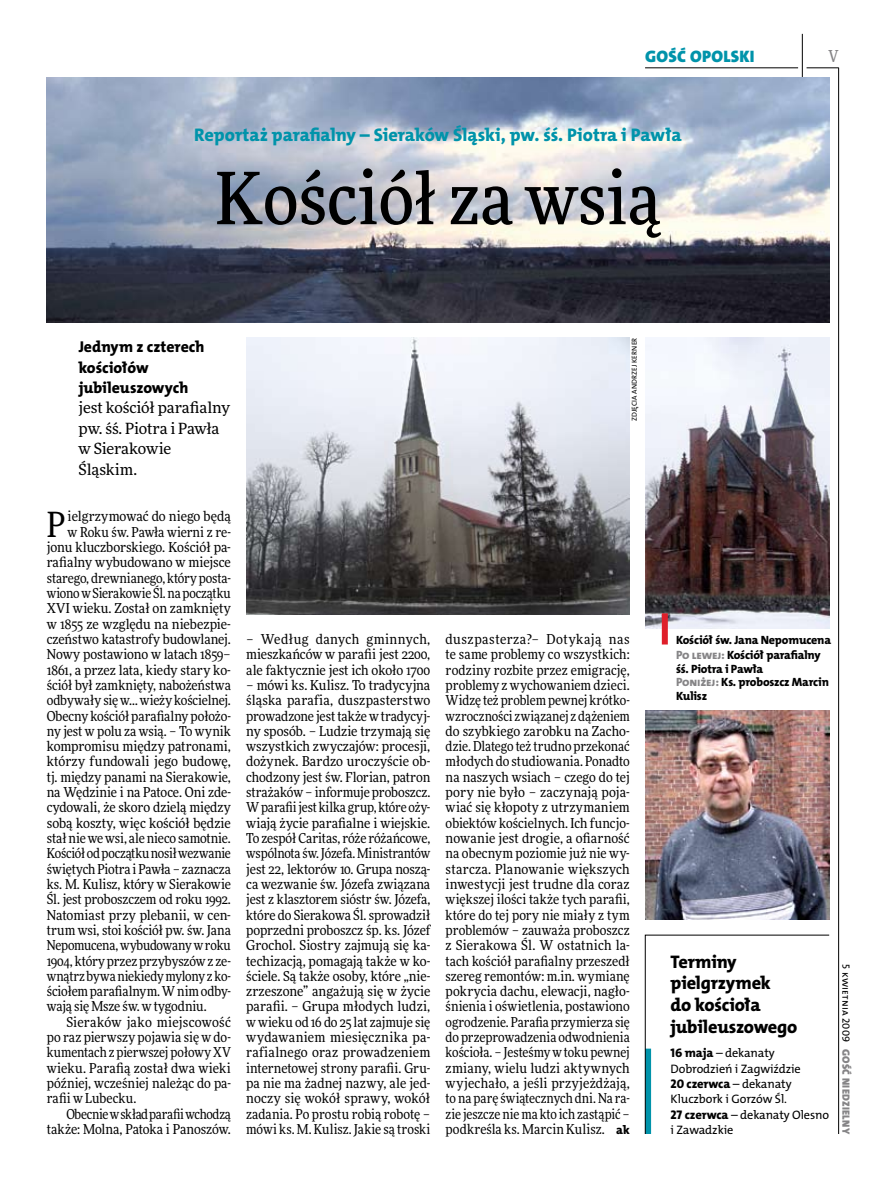
<style>
.page{position:relative;width:893px;height:1191px;background:#fff}
.page>*{position:absolute;margin:0;border:0;box-sizing:border-box;transform-origin:0 0}
.t1{font:500 72px "Freeday Narrow";color:#000}
.t2{font:34.8px "Freeday Narrow News";color:#000}
.t3{font:18.3px "The Mix HP8 Ex Bld";letter-spacing:-.01em;color:#0093aa}
.t4{font:18.3px/21.6px "The Mix HP8 Ex Bld";letter-spacing:-.01em;color:#000}
.t5{font:16.65px "The Mix HP9 Blk";letter-spacing:.02em;color:#0093aa}
.t6{font:500 16.5px "Freeday Narrow";color:#858486;scale:.9 1}
.t7{font:15.75px/20.4px "The Mix HP8 Ex Bld";letter-spacing:-.005em;color:#000}
.t8{font:15.45px/20.4px "Freeday News";letter-spacing:-.01em;color:#000}
.t9{font:13.65px/15.3px "Freeday Narrow News";letter-spacing:-.005em;color:#000;text-align:justify}
.t10{font:13.65px "Freeday Narrow News";letter-spacing:.015em;color:#000}
.t11{font:12.6px "The Mix HP8 Ex Bld";color:#000}
.t12{font:12.3px/15.3px "The Mix HP5 Plain";letter-spacing:-.01em;color:#000}
.t13{font:12px/13.5px "The Mix HP8 Ex Bld";letter-spacing:-.015em;color:#000}
.t14{font:10.5px "The Mix HP9 Blk";letter-spacing:.025em;color:#858486}
.t15{font:10.5px "The Mix HP5 Plain";letter-spacing:.02em;color:#000}
.t16{font:7.2px "The Mix HP5 Plain";letter-spacing:.015em;color:#000}
.s1{font-family:"The Mix HP8 Ex Bld";font-size:12.3px}
.s2{color:#858486}
.s3{font-family:"The Mix HP8 Ex Bld";font-size:12.6px}
.s4{font-family:"The Mix HP5 Plain";font-size:12.3px}
</style>
<div class="page">
<hr style="left:806px;top:68px;width:33px;height:1px;background:#000">
<hr style="left:645px;top:68px;width:153px;height:1px;background:#000">
<hr style="left:838px;top:68px;width:1px;height:1066px;background:#000">
<hr style="left:802px;top:34px;width:1px;height:43px;background:#000">
<svg style="left:645px;top:934px;width:185px;height:200px"></svg>
<img style="left:47px;top:77px;width:782px;height:245px">
<img style="left:246px;top:338px;width:384px;height:276px">
<img style="left:645px;top:710px;width:184px;height:209px">
<img style="left:645px;top:338px;width:184px;height:290px">
<div style="left:662px;top:613px;width:6px;height:31px;background:#df1f2a"></div>
<p class="t5" style="left:645px;top:46px;width:111px">GOŚĆ OPOLSKI</p>
<h3 class="t3" style="left:194px;top:123px;width:489px">Reportaż parafialny – Sieraków Śląski, pw. śś. Piotra i Pawła</h3>
<h1 class="t1" style="left:215px;top:154px;width:447px">Kościół za wsią</h1>
<p class="t7" style="left:79px;top:337px;width:127px">Jednym z czterech kościołów jubileuszowych</p>
<p class="t8" style="left:79px;top:397px;width:153px">jest kościół parafialny pw. śś. Piotra i Pawła w Sierakowie<br>Śląskim.</p>
<p class="t16" style="left:630px;top:421px;width:85px;rotate:-90deg">zdjęcia Andrzej Kerner</p>
<p class="t6" style="left:828px;top:46px;width:13px">V</p>
<h2 class="t2" style="left:47px;top:503px;width:20px">P</h2>
<p class="t9" style="left:68px;top:509px;width:165px">ielgrzymować do niego będą</p>
<p class="t9" style="left:68px;top:524px;width:165px">w Roku św. Pawła wierni z re-</p>
<p class="t9" style="left:47px;top:539px;width:186px">jonu kluczborskiego. Kościół pa-</p>
<p class="t9" style="left:47px;top:555px;width:186px">rafialny wybudowano w miejsce</p>
<p class="t9" style="left:47px;top:570px;width:186px">starego, drewnianego, który posta-</p>
<p class="t9" style="left:47px;top:585px;width:186px">wiono wSierakowie Śl. na początku</p>
<p class="t9" style="left:47px;top:600px;width:186px">XVI wieku. Został on zamknięty</p>
<p class="t9" style="left:47px;top:616px;width:186px">w 1855 ze względu na niebezpie-</p>
<p class="t9" style="left:47px;top:631px;width:186px">czeństwo katastrofy budowlanej.</p>
<p class="t9" style="left:47px;top:646px;width:186px">Nowy postawiono w latach 1859–</p>
<p class="t9" style="left:47px;top:662px;width:186px">1861, a przez lata, kiedy stary ko-</p>
<p class="t9" style="left:47px;top:677px;width:186px">ściół był zamknięty, nabożeństwa</p>
<p class="t9" style="left:47px;top:692px;width:186px">odbywały się w… wieży kościelnej.</p>
<p class="t9" style="left:47px;top:708px;width:186px">Obecny kościół parafialny położo-</p>
<p class="t9" style="left:47px;top:723px;width:186px">ny jest w polu za wsią. – To wynik</p>
<p class="t9" style="left:47px;top:738px;width:186px">kompromisu między patronami,</p>
<p class="t9" style="left:47px;top:754px;width:186px">którzy fundowali jego budowę,</p>
<p class="t9" style="left:47px;top:769px;width:186px">tj. między panami na Sierakowie,</p>
<p class="t9" style="left:47px;top:784px;width:186px">na Wędzinie i na Patoce. Oni zde-</p>
<p class="t9" style="left:47px;top:799px;width:186px">cydowali, że skoro dzielą między</p>
<p class="t9" style="left:47px;top:815px;width:186px">sobą koszty, więc kościół będzie</p>
<p class="t9" style="left:47px;top:830px;width:186px">stał nie we wsi, ale nieco samotnie.</p>
<p class="t9" style="left:47px;top:845px;width:186px">Kościół odpoczątku nosił wezwanie</p>
<p class="t9" style="left:47px;top:861px;width:186px">świętych Piotra i Pawła – zaznacza</p>
<p class="t9" style="left:47px;top:876px;width:186px">ks. M. Kulisz, który w Sierakowie</p>
<p class="t9" style="left:47px;top:891px;width:186px">Śl. jest proboszczem od roku 1992.</p>
<p class="t9" style="left:47px;top:907px;width:186px">Natomiast przy plebanii, w cen-</p>
<p class="t9" style="left:47px;top:922px;width:186px">trum wsi, stoi kościół pw. św. Jana</p>
<p class="t9" style="left:47px;top:937px;width:186px">Nepomucena, wybudowany wroku</p>
<p class="t9" style="left:47px;top:953px;width:186px">1904, który przez przybyszów z ze-</p>
<p class="t9" style="left:47px;top:968px;width:186px">wnątrz bywa niekiedy mylony z ko-</p>
<p class="t9" style="left:47px;top:983px;width:186px">ściołem parafialnym. Wnim odby-</p>
<p class="t9" style="left:47px;top:998px;width:161px">wają się Msze św. w tygodniu.</p>
<p class="t10" style="left:66px;top:1013px;width:166px">Sieraków jako miejscowość</p>
<p class="t9" style="left:47px;top:1029px;width:186px">po raz pierwszy pojawia się w do-</p>
<p class="t9" style="left:47px;top:1044px;width:186px">kumentach z pierwszej połowy XV</p>
<p class="t9" style="left:47px;top:1060px;width:186px">wieku. Parafią został dwa wieki</p>
<p class="t9" style="left:47px;top:1075px;width:186px">później, wcześniej należąc do pa-</p>
<p class="t9" style="left:47px;top:1090px;width:91px">rafii w Lubecku.</p>
<p class="t9" style="left:66px;top:1106px;width:166px">Obecnie wskład parafii wchodzą</p>
<p class="t9" style="left:47px;top:1121px;width:186px">także: Molna, Patoka i Panoszów.</p>
<p class="t9" style="left:246px;top:631px;width:186px">– Według danych gminnych, mieszkańców w parafii jest 2200, ale faktycznie jest ich około 1700</p>
<p class="t9" style="left:246px;top:677px;width:186px">– mówi ks. Kulisz. To tradycyjna śląska parafia, duszpasterstwo prowadzone jest także w tradycyj&shy;ny sposób. – Ludzie trzymają się wszystkich zwyczajów: procesji, dożynek. Bardzo uroczyście ob&shy;chodzony jest św. Florian, patron strażaków – informuje proboszcz.<br>Wparafii jest kilka grup, które oży&shy;wiają życie parafialne i wiejskie.<br>To zespół Caritas, róże różańcowe, wspólnota św. Józefa. Ministrantów jest 22, lektorów 10. Grupa noszą&shy;ca wezwanie św. Józefa związana jest z klasztorem sióstr św. Józefa, które do Sierakowa Śl. sprowadził poprzedni proboszcz śp. ks. Józef Grochol. Siostry zajmują się ka&shy;techizacją, pomagają także w ko&shy;ściele. Są także osoby, które „nie&shy;zrzeszone” angażują się w życie parafii. – Grupa młodych ludzi, w wieku od 16 do 25 lat zajmuje się wydawaniem miesięcznika pa&shy;rafialnego oraz prowadzeniem internetowej strony parafii. Gru&shy;pa nie ma żadnej nazwy, ale jed&shy;noczy się wokół sprawy, wokół zadania. Po prostu robią robotę – mówi ks. M. Kulisz. Jakie są troski</p>
<p class="t9" style="left:446px;top:631px;width:186px">duszpasterza?– Dotykają nas te same problemy co wszystkich: rodziny rozbite przez emigrację, problemy z wychowaniem dzieci.<br>Widzę też problem pewnej krótko&shy;wzroczności związanej z dążeniem do szybkiego zarobku na Zacho&shy;dzie. Dlatego też trudno przekonać młodych do studiowania. Ponadto na naszych wsiach – czego do tej pory nie było – zaczynają poja&shy;wiać się kłopoty z utrzymaniem obiektów kościelnych. Ich funcjo&shy;nowanie jest drogie, a ofiarność na obecnym poziomie już nie wy&shy;starcza. Planowanie większych inwestycji jest trudne dla coraz większej ilości także tych parafii, które do tej pory nie miały z tym problemów – zauważa proboszcz z Sierakowa Śl. W ostatnich la&shy;tach kościół parafialny przeszedł szereg remontów: m.in. wymianę pokrycia dachu, elewacji, nagło&shy;śnienia i oświetlenia, postawiono ogrodzenie. Parafia przymierza się do przeprowadzenia odwodnienia kościoła. – Jesteśmy w toku pewnej zmiany, wielu ludzi aktywnych wyjechało, a jeśli przyjeżdżają, to na parę świątecznych dni. Na ra&shy;zie jeszcze niema kto ich zastąpić – podkreśla ks. Marcin Kulisz. <span class="s1">ak</span></p>
<p class="t13" style="left:676px;top:632px;width:156px;line-height:15.3px">Kościół św. Jana Nepomucena<br><span class="s2">Po lewej:</span> Kościół parafialny</p>
<p class="t13" style="left:676px;top:662px;width:154px">śś. Piotra i Pawła<br><span class="s2">Poniżej:</span> Ks. proboszcz Marcin<br>Kulisz</p>
<h3 class="t4" style="left:671px;top:951px;width:128px">Terminy pielgrzymek<br>do kościoła jubileuszowego</h3>
<p class="t12" style="left:671px;top:1045px;width:132px"><span class="s3">16 maja</span> – dekanaty<br>Dobrodzień i Zagwiździe</p>
<p class="t11" style="left:671px;top:1075px;width:123px">20 czerwca <span class="s4">– dekanaty</span></p>
<p class="t12" style="left:671px;top:1091px;width:160px">Kluczbork i Gorzów Śl.<br><span class="s3">27 czerwca</span> – dekanaty Olesno i Zawadzkie</p>
<p class="t15" style="left:853px;top:964px;width:79px;rotate:90deg">5 kwietnia 2009</p>
<p class="t14" style="left:853px;top:1049px;width:86px;rotate:90deg">GOŚĆ NIEDZIELNY</p>
</div>
